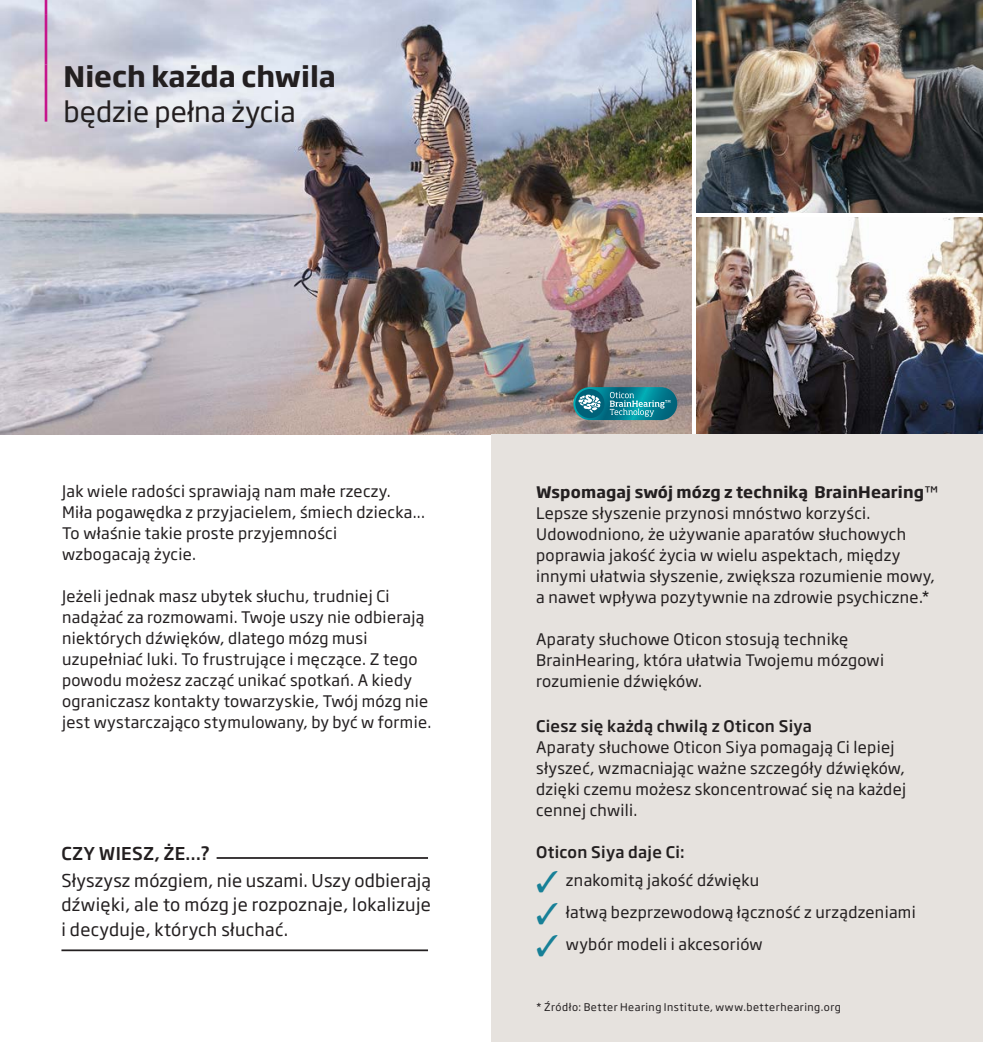
<style>
.page{position:relative;width:983px;height:1042px;background:#fff}
.page>*{position:absolute;margin:0;border:0;box-sizing:border-box;transform-origin:0 0}
.t1{font:700 28px "Soho Gothic Pro";color:#231f20}
.t2{font:28px "Soho Gothic Pro";color:#231f20}
.t3{font:17.5px/24.5px "Soho Gothic Pro";letter-spacing:.02em;color:#231f20;text-align:justify}
.t4{font:500 17.5px "Soho Gothic Pro";letter-spacing:.015em;color:#231f20}
.t5{font:15.75px/21px "Soho Gothic Pro";letter-spacing:.02em;color:#231f20}
.t6{font:500 15.75px "Soho Gothic Pro";letter-spacing:.02em;color:#231f20}
.t7{font:10.5px "Soho Gothic Pro";letter-spacing:.045em;color:#231f20}
.s1{font-weight:700}
.s2{color:#178097}
</style>
<div class="page">
<img style="left:696px;top:218px;width:286px;height:216px">
<img style="left:696px;top:0;width:286px;height:213px">
<img style="left:0;top:0;width:691px;height:434px">
<div style="left:491px;top:434px;width:491px;height:608px;background:#e6e2de"></div>
<svg style="left:573px;top:387px;width:104px;height:33px"></svg>
<div style="left:575px;top:389px;width:29px;height:29px;background:#006279;border-radius:50%"></div>
<svg style="left:578px;top:395px;width:22px;height:17px"></svg>
<svg style="left:609px;top:392px;width:61px;height:25px;background:#3098a7"></svg>
<hr style="left:216px;top:857px;width:212px;height:2px;background:#231f20">
<hr style="left:61px;top:949px;width:367px;height:2px;background:#231f20">
<svg style="left:45px;top:0;width:2px;height:15px"></svg>
<hr style="left:45px;top:15px;width:2px;height:49px;background:#c5168c">
<hr style="left:45px;top:64px;width:2px;height:58px;background:#c5168c">
<h1 class="t1" style="left:64px;top:54px;width:274px">Niech każda chwila</h1>
<h1 class="t2" style="left:64px;top:90px;width:233px">będzie pełna życia</h1>
<p class="t5" style="left:62px;top:480px;width:364px">Jak wiele radości sprawiają nam małe rzeczy.<br>Miła pogawędka z przyjacielem, śmiech dziecka...<br>To właśnie takie proste przyjemności wzbogacają życie.</p>
<p class="t5" style="left:62px;top:585px;width:371px">Jeżeli jednak masz ubytek słuchu, trudniej Ci nadążać za rozmowami. Twoje uszy nie odbierają niektórych dźwięków, dlatego mózg musi uzupełniać luki. To frustrujące i męczące. Z tego powodu możesz zacząć unikać spotkań. A kiedy ograniczasz kontakty towarzyskie, Twój mózg nie jest wystarczająco stymulowany, by być w formie.</p>
<p class="t4" style="left:62px;top:839px;width:150px">CZY WIESZ, ŻE…?</p>
<p class="t3" style="left:61px;top:867px;width:371px">Słyszysz mózgiem, nie uszami. Uszy odbierają dźwięki, ale to mózg je rozpoznaje, lokalizuje i decyduje, których słuchać.</p>
<p class="t5" style="left:536px;top:480px;width:403px"><span class="s1">Wspomagaj swój mózg z techniką BrainHearing</span>™ Lepsze słyszenie przynosi mnóstwo korzyści.<br>Udowodniono, że używanie aparatów słuchowych poprawia jakość życia w wielu aspektach, między innymi ułatwia słyszenie, zwiększa rozumienie mowy, a nawet wpływa pozytywnie na zdrowie psychiczne.*</p>
<p class="t5" style="left:536px;top:627px;width:349px">Aparaty słuchowe Oticon stosują technikę<br>BrainHearing, która ułatwia Twojemu mózgowi rozumienie dźwięków.</p>
<p class="t6" style="left:536px;top:714px;width:277px">Ciesz się każdą chwilą z Oticon Siya</p>
<p class="t5" style="left:536px;top:736px;width:371px">Aparaty słuchowe Oticon Siya pomagają Ci lepiej słyszeć, wzmacniając ważne szczegóły dźwięków, dzięki czemu możesz skoncentrować się na każdej cennej chwili.</p>
<p class="t6" style="left:536px;top:840px;width:150px">Oticon Siya daje Ci:</p>
<p class="t5" style="left:536px;top:869px;width:224px"><span class="s2">✓</span> znakomitą jakość dźwięku</p>
<p class="t5" style="left:536px;top:901px;width:381px"><span class="s2">✓</span> łatwą bezprzewodową łączność z urządzeniami</p>
<p class="t5" style="left:536px;top:933px;width:228px"><span class="s2">✓</span> wybór modeli i akcesoriów</p>
<p class="t7" style="left:536px;top:998px;width:306px">* Źródło: Better Hearing Institute, www.betterhearing.org</p>
</div>
